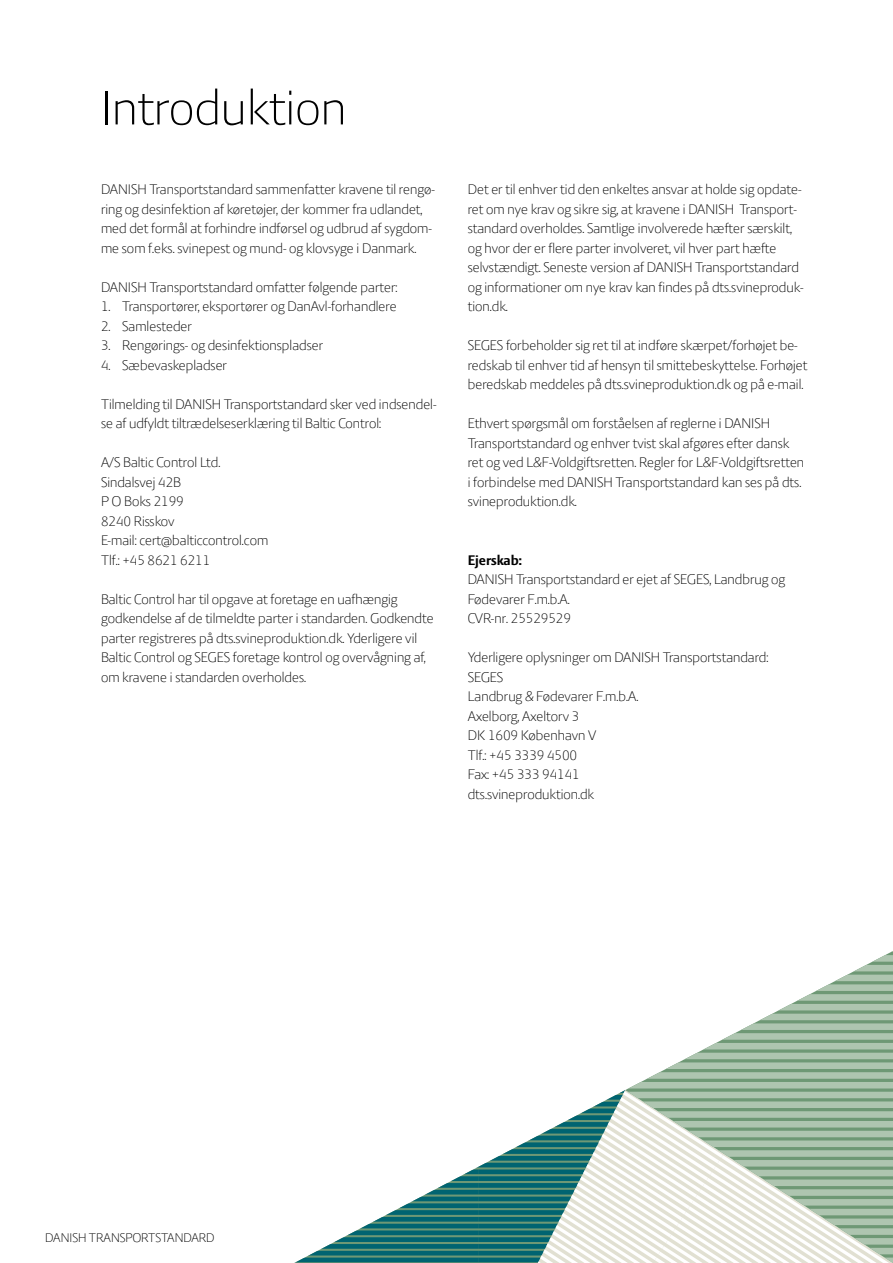
<style>
.page{position:relative;width:893px;height:1263px;background:#fff}
.page>*{position:absolute;margin:0;border:0;box-sizing:border-box;transform-origin:0 0}
.t1{font:300 52.5px "LF Press Sans";color:#000}
.t2{font:300 15px/19.5px "LF Press Sans";color:#000}
.t3{font:700 15px "LF Press Sans";color:#000}
.t4{font:300 13.5px "LF Press Sans";color:#000}
</style>
<div class="page">
<svg style="left:294px;top:1140px;width:244px;height:123px"></svg>
<svg style="left:294px;top:1190px;width:185px;height:4px"></svg>
<svg style="left:294px;top:1183px;width:185px;height:5px"></svg>
<svg style="left:294px;top:1176px;width:185px;height:5px"></svg>
<div style="left:294px;top:1169px;width:185px;height:5px;background:#fff"></div>
<hr style="left:294px;top:1163px;width:185px;height:4px;background:#fff">
<div style="left:294px;top:1156px;width:185px;height:5px;background:#fff"></div>
<div style="left:294px;top:1257px;width:185px;height:5px;background:#006471"></div>
<hr style="left:294px;top:1251px;width:185px;height:4px;background:#006471">
<svg style="left:294px;top:1244px;width:185px;height:5px"></svg>
<svg style="left:294px;top:1237px;width:185px;height:5px"></svg>
<svg style="left:294px;top:1230px;width:185px;height:5px"></svg>
<svg style="left:294px;top:1224px;width:185px;height:4px"></svg>
<svg style="left:294px;top:1217px;width:185px;height:4px"></svg>
<svg style="left:294px;top:1210px;width:185px;height:5px"></svg>
<svg style="left:294px;top:1203px;width:185px;height:5px"></svg>
<svg style="left:294px;top:1196px;width:185px;height:5px"></svg>
<hr style="left:479px;top:1190px;width:146px;height:4px;background:#006471">
<div style="left:479px;top:1183px;width:146px;height:5px;background:#006471"></div>
<div style="left:479px;top:1176px;width:146px;height:5px;background:#006471"></div>
<div style="left:479px;top:1169px;width:146px;height:5px;background:#006471"></div>
<hr style="left:479px;top:1163px;width:146px;height:4px;background:#006471">
<svg style="left:479px;top:1156px;width:59px;height:5px"></svg>
<svg style="left:479px;top:1149px;width:59px;height:5px"></svg>
<svg style="left:479px;top:1142px;width:59px;height:5px"></svg>
<svg style="left:530px;top:1135px;width:8px;height:5px"></svg>
<div style="left:479px;top:1257px;width:146px;height:5px;background:#006471"></div>
<hr style="left:479px;top:1251px;width:146px;height:4px;background:#006471">
<div style="left:479px;top:1244px;width:146px;height:5px;background:#006471"></div>
<div style="left:479px;top:1237px;width:146px;height:5px;background:#006471"></div>
<div style="left:479px;top:1230px;width:146px;height:5px;background:#006471"></div>
<hr style="left:479px;top:1224px;width:146px;height:4px;background:#006471">
<hr style="left:479px;top:1090px;width:146px;height:3px;background:#006471">
<hr style="left:479px;top:1217px;width:146px;height:4px;background:#006471">
<div style="left:479px;top:1210px;width:146px;height:5px;background:#006471"></div>
<div style="left:479px;top:1203px;width:146px;height:5px;background:#006471"></div>
<div style="left:479px;top:1196px;width:146px;height:5px;background:#006471"></div>
<svg style="left:538px;top:1090px;width:87px;height:173px"></svg>
<svg style="left:625px;top:952px;width:268px;height:305px"></svg>
<div style="left:625px;top:1092px;width:268px;height:6px;background:#aec5b0"></div>
<div style="left:625px;top:1101px;width:268px;height:7px;background:#aec5b0"></div>
<div style="left:625px;top:1111px;width:268px;height:7px;background:#aec5b0"></div>
<svg style="left:625px;top:1121px;width:268px;height:6px;background:#bacdba"></svg>
<svg style="left:625px;top:1131px;width:268px;height:6px;background:#becfbe"></svg>
<hr style="left:625px;top:951px;width:268px;height:1px;background:#aec5b0">
<svg style="left:625px;top:1140px;width:268px;height:7px;background:#becfbe"></svg>
<div style="left:625px;top:955px;width:268px;height:7px;background:#fff"></div>
<svg style="left:625px;top:1150px;width:268px;height:7px;fill:#aec5b0"></svg>
<svg style="left:625px;top:965px;width:268px;height:6px"></svg>
<svg style="left:625px;top:1160px;width:268px;height:6px;fill:#aec5b0"></svg>
<svg style="left:625px;top:975px;width:268px;height:6px"></svg>
<svg style="left:625px;top:1170px;width:268px;height:6px;fill:#aec5b0"></svg>
<svg style="left:625px;top:984px;width:268px;height:7px"></svg>
<svg style="left:625px;top:1179px;width:268px;height:7px"></svg>
<svg style="left:625px;top:994px;width:268px;height:7px"></svg>
<svg style="left:625px;top:1189px;width:268px;height:7px"></svg>
<svg style="left:625px;top:1004px;width:268px;height:6px"></svg>
<svg style="left:625px;top:1199px;width:268px;height:6px"></svg>
<svg style="left:625px;top:1014px;width:268px;height:6px"></svg>
<svg style="left:625px;top:1209px;width:268px;height:6px"></svg>
<svg style="left:625px;top:1023px;width:268px;height:7px;fill:#aec5b0"></svg>
<svg style="left:625px;top:1218px;width:268px;height:7px"></svg>
<svg style="left:625px;top:1033px;width:268px;height:7px"></svg>
<svg style="left:625px;top:1228px;width:268px;height:7px"></svg>
<svg style="left:625px;top:1043px;width:268px;height:6px;fill:#aec5b0"></svg>
<svg style="left:625px;top:1238px;width:268px;height:6px"></svg>
<svg style="left:625px;top:1053px;width:268px;height:6px;fill:#aec5b0"></svg>
<svg style="left:625px;top:1248px;width:268px;height:6px"></svg>
<svg style="left:625px;top:1062px;width:268px;height:7px;fill:#aec5b0"></svg>
<svg style="left:625px;top:1257px;width:268px;height:6px"></svg>
<div style="left:625px;top:1072px;width:268px;height:7px;background:#aec5b0"></div>
<div style="left:625px;top:1082px;width:268px;height:6px;background:#aec5b0"></div>
<h1 class="t1" style="left:101px;top:77px;width:247px">Introduktion</h1>
<p class="t2" style="left:101px;top:179px;width:335px">DANISH Transportstandard sammenfatter kravene til rengø&shy;ring og desinfektion af køretøjer, der kommer fra udlandet, med det formål at forhindre indførsel og udbrud af sygdom&shy;me som f.eks. svinepest og mund- og klovsyge i Danmark.</p>
<p class="t2" style="left:101px;top:277px;width:298px">DANISH Transportstandard omfatter følgende parter:</p>
<p class="t2" style="left:101px;top:296px;width:297px">1. Transportører, eksportører og DanAvl-forhandlere</p>
<p class="t2" style="left:101px;top:316px;width:92px">2. Samlesteder</p>
<p class="t2" style="left:101px;top:335px;width:224px">3. Rengørings- og desinfektionspladser</p>
<p class="t2" style="left:101px;top:355px;width:128px">4. Sæbevaskepladser</p>
<p class="t2" style="left:101px;top:394px;width:337px">Tilmelding til DANISH Transportstandard sker ved indsendel&shy;se af udfyldt tiltrædelseserklæring til Baltic Control:</p>
<p class="t2" style="left:101px;top:452px;width:169px">A/S Baltic Control Ltd.<br>Sindalsvej 42B<br>P O Boks 2199<br>8240 Risskov<br>E-mail: cert@balticcontrol.com<br>Tlf.: +45 8621 6211</p>
<p class="t2" style="left:101px;top:589px;width:334px">Baltic Control har til opgave at foretage en uafhængig godkendelse af de tilmeldte parter i standarden. Godkendte parter registreres på dts.svineproduktion.dk. Yderligere vil Baltic Control og SEGES foretage kontrol og overvågning af, om kravene i standarden overholdes.</p>
<p class="t2" style="left:468px;top:179px;width:338px">Det er til enhver tid den enkeltes ansvar at holde sig opdate&shy;ret om nye krav og sikre sig, at kravene i DANISH Transport&shy;standard overholdes. Samtlige involverede hæfter særskilt, og hvor der er flere parter involveret, vil hver part hæfte selvstændigt. Seneste version af DANISH Transportstandard og informationer om nye krav kan findes på dts.svineproduk&shy;tion.dk.</p>
<p class="t2" style="left:468px;top:335px;width:341px">SEGES forbeholder sig ret til at indføre skærpet/forhøjet be&shy;redskab til enhver tid af hensyn til smittebeskyttelse. Forhøjet beredskab meddeles på dts.svineproduktion.dk og på e-mail.</p>
<p class="t2" style="left:468px;top:413px;width:338px">Ethvert spørgsmål om forståelsen af reglerne i DANISH Transportstandard og enhver tvist skal afgøres efter dansk ret og ved L&amp;F-Voldgiftsretten. Regler for L&amp;F-Voldgiftsretten i forbindelse med DANISH Transportstandard kan ses på dts. svineproduktion.dk.</p>
<p class="t3" style="left:468px;top:551px;width:56px">Ejerskab:</p>
<p class="t2" style="left:468px;top:569px;width:319px">DANISH Transportstandard er ejet af SEGES, Landbrug og<br>Fødevarer F.m.b.A.<br>CVR-nr. 25529529</p>
<p class="t2" style="left:468px;top:647px;width:302px">Yderligere oplysninger om DANISH Transportstandard:<br>SEGES<br>Landbrug &amp; Fødevarer F.m.b.A.<br>Axelborg, Axeltorv 3<br>DK 1609 København V<br>Tlf.: +45 3339 4500<br>Fax: +45 333 94141<br>dts.svineproduktion.dk</p>
<p class="t4" style="left:45px;top:1229px;width:171px">DANISH TRANSPORTSTANDARD</p>
</div>
